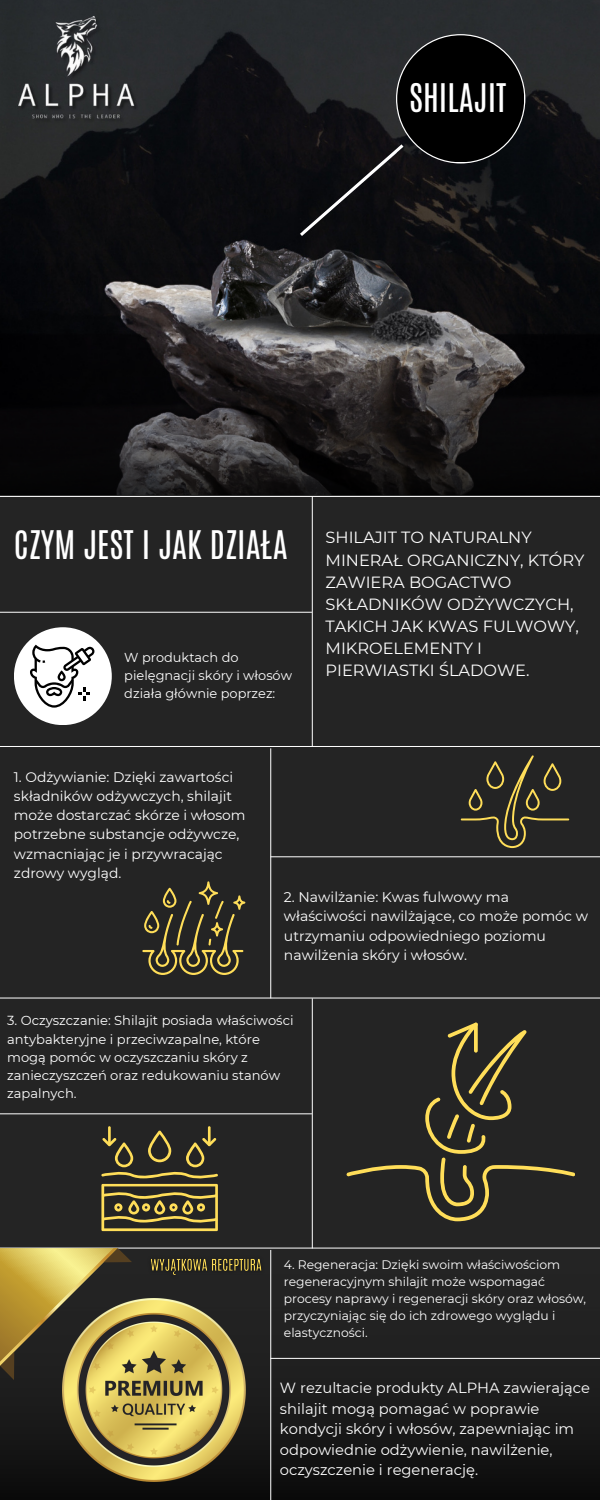
<style>
.page{position:relative;width:600px;height:1500px;background:#242424}
.page>*{position:absolute;margin:0;border:0;box-sizing:border-box;transform-origin:0 0}
.t1{font:32.9px "Antonio";color:#fff}
.t2{font:16.2px/22.2px "Montserrat";color:#fff}
.t3{font:14.7px/20.4px "Montserrat";color:#fff}
.t4{font:14px/19.5px "Montserrat";color:#fff}
.t5{font:13.8px/19px "Montserrat";color:#fff}
.t6{font:13.1px/18.2px "Montserrat";color:#fff}
.t7{font:12.9px/17.8px "Montserrat";color:#fff}
.t8{font:12.3px/17.1px "Montserrat";color:#fff}
</style>
<div class="page">
<img style="left:0;top:1275px;width:600px;height:225px">
<div style="left:14px;top:627px;width:98px;height:98px;background:#fff;border-radius:50%"></div>
<hr style="left:270px;top:748px;width:1px;height:250px;background:#fff">
<hr style="left:270px;top:1250px;width:1px;height:250px;background:#fff">
<hr style="left:312px;top:497px;width:1px;height:250px;background:#fff">
<hr style="left:312px;top:998px;width:1px;height:250px;background:#fff">
<hr style="left:270px;top:856px;width:330px;height:1px;background:#fff">
<hr style="left:270px;top:1358px;width:330px;height:1px;background:#fff">
<hr style="left:0;top:612px;width:312px;height:1px;background:#fff">
<hr style="left:0;top:1113px;width:312px;height:1px;background:#fff">
<hr style="left:0;top:496px;width:600px;height:1px;background:#fff">
<hr style="left:0;top:998px;width:600px;height:1px;background:#fff">
<hr style="left:0;top:746px;width:600px;height:1px;background:#fff">
<hr style="left:0;top:1248px;width:600px;height:1px;background:#fff">
<svg style="left:30px;top:645px;width:64px;height:63px"></svg>
<img style="left:0;top:0;width:600px;height:264px">
<img style="left:0;top:264px;width:600px;height:231px">
<svg style="left:142px;top:881px;width:103px;height:94px"></svg>
<svg style="left:461px;top:755px;width:108px;height:93px"></svg>
<hr style="left:208px;top:1126px;width:3px;height:20px;background:#ffde59">
<hr style="left:108px;top:1126px;width:3px;height:19px;background:#ffde59">
<svg style="left:101px;top:1130px;width:117px;height:101px"></svg>
<svg style="left:346px;top:1022px;width:229px;height:199px"></svg>
<svg style="left:0;top:1248px;width:132px;height:132px"></svg>
<img style="left:62px;top:1299px;width:183px;height:183px">
<svg style="left:297px;top:141px;width:110px;height:98px;background:#161619"></svg>
<svg style="left:396px;top:34px;width:129px;height:130px"></svg>
<div style="left:397px;top:35px;width:127px;height:127px;background:#000;border-radius:50%"></div>
<img style="left:145px;top:1258px;width:123px;height:24px">
<h5 class="t1" style="left:409px;top:74px;width:99px">SHILAJIT</h5>
<h1 class="t1" style="left:14px;top:521px;width:276px">CZYM JEST I JAK DZIAŁA</h1>
<h2 class="t2" style="left:326px;top:527px;width:260px">SHILAJIT TO NATURALNY<br>MINERAŁ ORGANICZNY, KTÓRY<br>ZAWIERA BOGACTWO<br>SKŁADNIKÓW ODŻYWCZYCH,<br>TAKICH JAK KWAS FULWOWY,<br>MIKROELEMENTY I<br>PIERWIASTKI ŚLADOWE.</h2>
<p class="t7" style="left:124px;top:649px;width:169px">W produktach do pielęgnacji skóry i włosów działa głównie poprzez:</p>
<h5 class="t5" style="left:14px;top:768px;width:233px">1. Odżywianie: Dzięki zawartości składników odżywczych, shilajit może dostarczać skórze i włosom potrzebne substancje odżywcze, wzmacniając je i przywracając zdrowy wygląd.</h5>
<p class="t4" style="left:284px;top:887px;width:306px">2. Nawilżanie: Kwas fulwowy ma właściwości nawilżające, co może pomóc w utrzymaniu odpowiedniego poziomu nawilżenia skóry i włosów.</p>
<h5 class="t6" style="left:7px;top:1012px;width:288px">3. Oczyszczanie: Shilajit posiada właściwości antybakteryjne i przeciwzapalne, które mogą pomóc w oczyszczaniu skóry z zanieczyszczeń oraz redukowaniu stanów zapalnych.</h5>
<p class="t8" style="left:284px;top:1256px;width:304px">4. Regeneracja: Dzięki swoim właściwościom regeneracyjnym shilajit może wspomagać procesy naprawy i regeneracji skóry oraz włosów, przyczyniając się do ich zdrowego wyglądu i elastyczności.</p>
<h5 class="t3" style="left:280px;top:1378px;width:311px">W rezultacie produkty ALPHA zawierające shilajit mogą pomagać w poprawie kondycji skóry i włosów, zapewniając im odpowiednie odżywienie, nawilżenie, oczyszczenie i regenerację.</h5>
</div>
